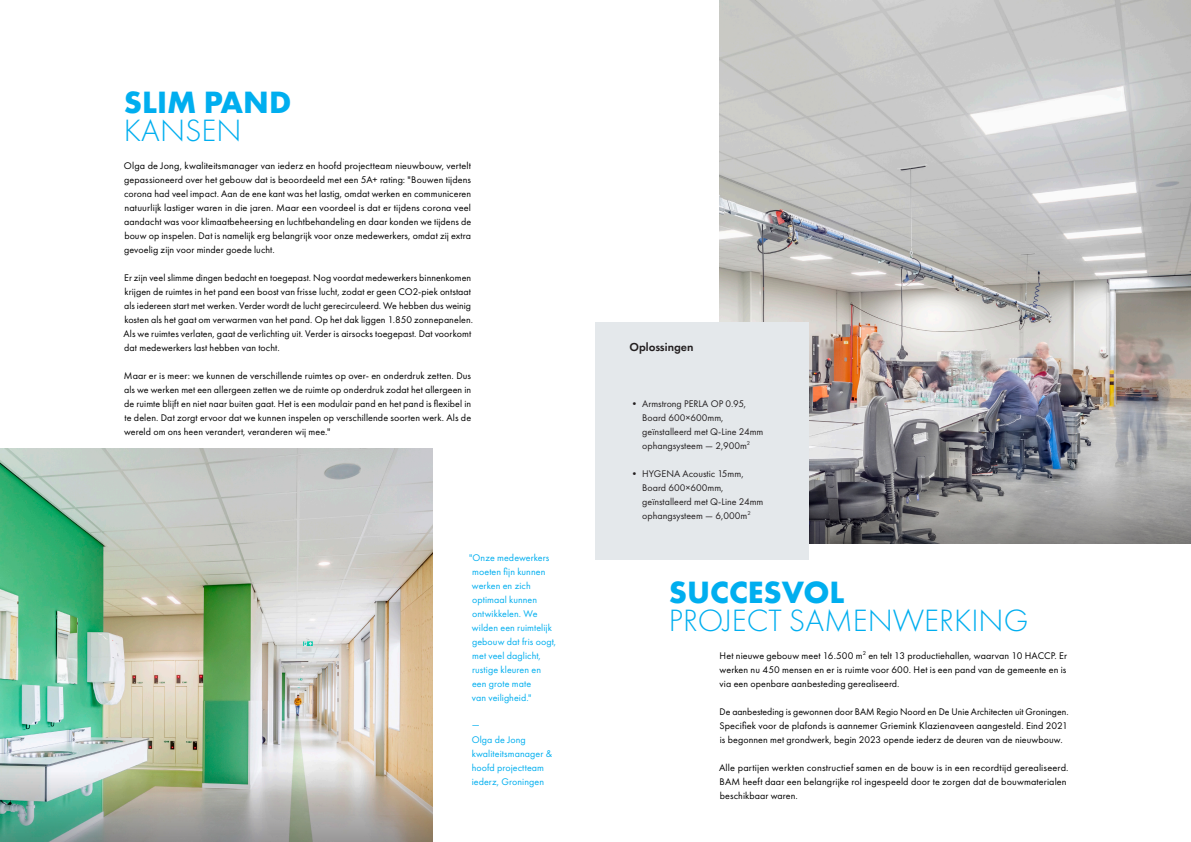
<style>
.page{position:relative;width:1191px;height:842px;background:#fff}
.page>*{position:absolute;margin:0;border:0;box-sizing:border-box;transform-origin:0 0}
.t1{font:300 32px/28px "Futura PT";color:#00aeef}
.t2{font:700 32px/28px "Futura PT";color:#00aeef}
.t3{font:600 12px "Futura PT";color:#231f20}
.t4{font:10px/14px "Futura PT";letter-spacing:.01em;color:#000;text-align:justify}
.t5{font:10px/14px "Futura PT";letter-spacing:.01em;color:#00aeef}
.t6{font:10px/14px "Futura PT";color:#231f20}
.s1{font-weight:300}
.s2{font-weight:700}
</style>
<div class="page">
<img style="left:0;top:449px;width:432px;height:322px">
<img style="left:0;top:771px;width:432px;height:71px">
<img style="left:719px;top:0;width:472px;height:473px">
<svg style="left:809px;top:473px;width:382px;height:70px;background:#848385"></svg>
<div style="left:595px;top:323px;width:214px;height:237px;background:#e4e8eb"></div>
<p class="t2" style="left:124px;top:87px;width:169px">SLIM PAND<br><span class="s1">KANSEN</span></p>
<p class="t4" style="left:124px;top:158px;width:349px">Olga de Jong, kwaliteitsmanager van iederz en hoofd projectteam nieuwbouw, vertelt gepassioneerd over het gebouw dat is beoordeeld met een 5A+ rating: "Bouwen tijdens corona had veel impact. Aan de ene kant was het lastig, omdat werken en communiceren natuurlijk lastiger waren in die jaren. Maar een voordeel is dat er tijdens corona veel aandacht was voor klimaatbeheersing en luchtbehandeling en daar konden we tijdens de bouw op inspelen. Dat is namelijk erg belangrijk voor onze medewerkers, omdat zij extra gevoelig zijn voor minder goede lucht.</p>
<p class="t4" style="left:123px;top:270px;width:351px;text-align:left">Er zijn veel slimme dingen bedacht en toegepast. Nog voordat medewerkers binnenkomen krijgen de ruimtes in het pand een boost van frisse lucht, zodat er geen CO2-piek ontstaat als iedereen start met werken. Verder wordt de lucht gerecirculeerd. We hebben dus weinig kosten als het gaat om verwarmen van het pand. Op het dak liggen 1.850 zonnepanelen.<br>Als we ruimtes verlaten, gaat de verlichting uit. Verder is airsocks toegepast. Dat voorkomt dat medewerkers last hebben van tocht.</p>
<p class="t4" style="left:124px;top:368px;width:349px">Maar er is meer: we kunnen de verschillende ruimtes op over- en onderdruk zetten. Dus als we werken met een allergeen zetten we de ruimte op onderdruk zodat het allergeen in de ruimte blijft en niet naar buiten gaat. Het is een modulair pand en het pand is flexibel in te delen. Dat zorgt ervoor dat we kunnen inspelen op verschillende soorten werk. Als de wereld om ons heen verandert, veranderen wij mee."</p>
<p class="t5" style="left:469px;top:550px;width:89px">"Onze medewerkers moeten fijn kunnen werken en zich optimaal kunnen ontwikkelen. We wilden een ruimtelijk gebouw dat fris oogt, met veel daglicht, rustige kleuren en<br>een grote mate<br>van veiligheid."</p>
<p class="t5" style="left:471px;top:718px;width:9px">—</p>
<p class="t5" style="left:471px;top:732px;width:82px">Olga de Jong kwaliteitsmanager &amp; hoofd projectteam</p>
<p class="t5" style="left:471px;top:774px;width:74px">iederz, Groningen</p>
<p class="t3" style="left:629px;top:339px;width:66px">Oplossingen</p>
<p class="t6" style="left:642px;top:396px;width:123px;text-indent:-13px">• Armstrong PERLA OP 0.95,<br>Board 600×600mm, geïnstalleerd met Q-Line 24mm ophangsysteem — 2,900m<sup>2</sup></p>
<p class="t6" style="left:642px;top:466px;width:123px;text-indent:-13px">• HYGENA Acoustic 15mm,<br>Board 600×600mm, geïnstalleerd met Q-Line 24mm ophangsysteem — 6,000m<sup>2</sup></p>
<p class="t1" style="left:669px;top:578px;width:361px"><span class="s2">SUCCESVOL<br></span>PROJECT SAMENWERKING</p>
<p class="t4" style="left:719px;top:648px;width:349px">Het nieuwe gebouw meet 16.500 m<sup>2</sup> en telt 13 productiehallen, waarvan 10 HACCP. Er werken nu 450 mensen en er is ruimte voor 600. Het is een pand van de gemeente en is via een openbare aanbesteding gerealiseerd.</p>
<p class="t4" style="left:719px;top:704px;width:351px">De aanbesteding is gewonnen door BAM Regio Noord en De Unie Architecten uit Groningen.<br>Specifiek voor de plafonds is aannemer Griemink Klazienaveen aangesteld. Eind 2021 is begonnen met grondwerk, begin 2023 opende iederz de deuren van de nieuwbouw.</p>
<p class="t4" style="left:719px;top:760px;width:351px;text-align:left">Alle partijen werkten constructief samen en de bouw is in een recordtijd gerealiseerd.<br>BAM heeft daar een belangrijke rol ingespeeld door te zorgen dat de bouwmaterialen beschikbaar waren.</p>
</div>
